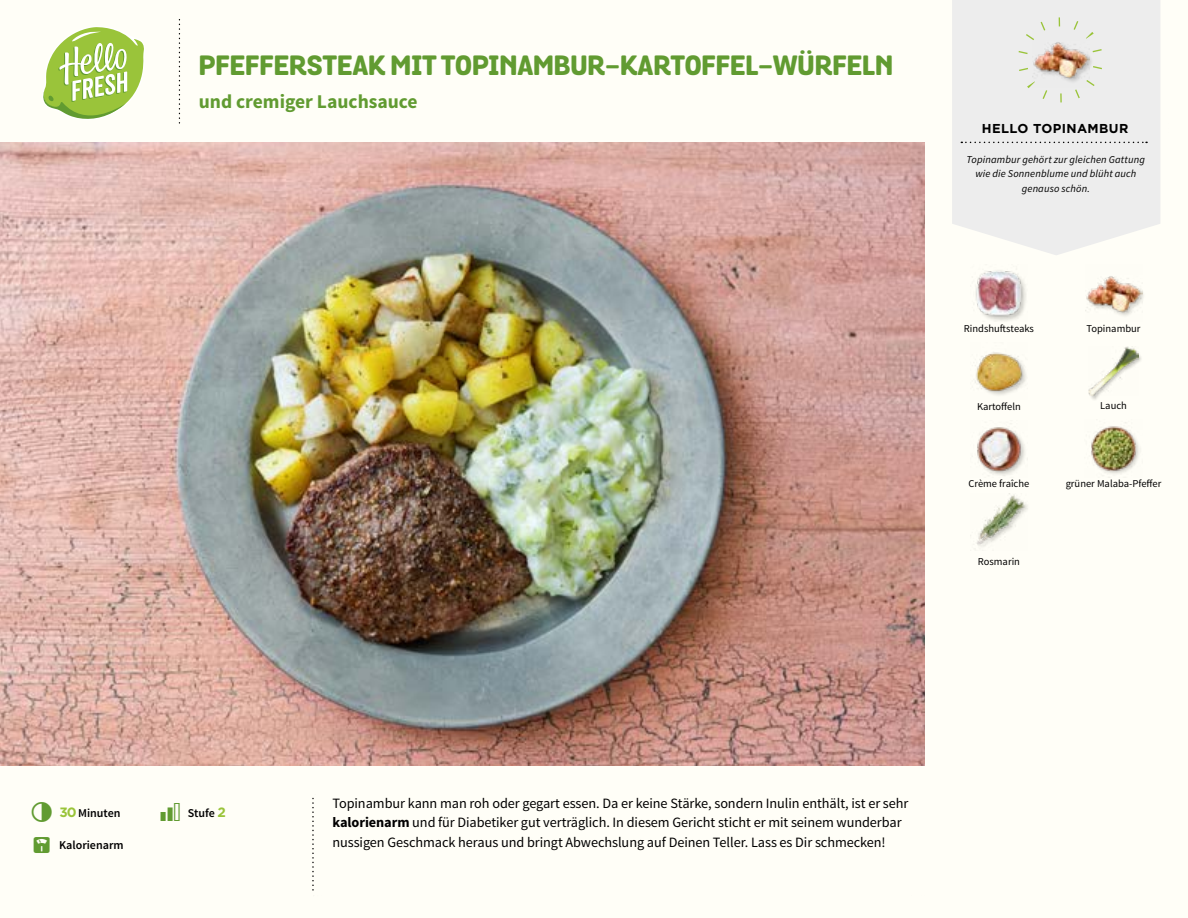
<style>
.page{position:relative;width:1188px;height:918px;background:#fffef7}
.page>*{position:absolute;margin:0;border:0;box-sizing:border-box;transform-origin:0 0}
.T09_EUROPE{font:800 27px "Grota Rounded";color:#619b31}
.T09_EUROPE-2{font:700 19.5px "Source Sans Pro";color:#619b31}
._05_Story_DE{font:14.25px/19.5px "Source Sans Pro";letter-spacing:-.005em;color:#000}
._01_Highlight{font:700 12.9px "Gotham";letter-spacing:.03em;color:#000}
._04_Intro{font:600 12px "Source Sans Pro";color:#000}
._18_FRONT_ingredient{font:10.5px "Source Sans Pro";color:#000}
._02_Hello{font:italic 10.5px/14.7px "Source Sans Pro";letter-spacing:.01em;color:#000;text-align:center}
.s1{font-family:"Gotham";font-weight:700;font-size:13.5px;color:#9ac43a}
.s2{font-weight:700}
</style>
<div class="page">
<svg style="left:952px;top:143px;width:208px;height:112px;background:#efefee"></svg>
<svg style="left:43px;top:27px;width:101px;height:92px"></svg>
<svg style="left:179px;top:0;width:981px;height:143px"></svg>
<img style="left:977px;top:493px;width:51px;height:54px">
<img style="left:1091px;top:422px;width:48px;height:52px">
<img style="left:977px;top:427px;width:48px;height:49px">
<div style="left:1089px;top:347px;width:54px;height:54px;background:#000;opacity:.2"></div>
<img style="left:1089px;top:346px;width:49px;height:50px">
<img style="left:1085px;top:276px;width:57px;height:40px">
<img style="left:975px;top:270px;width:51px;height:51px">
<img style="left:975px;top:352px;width:51px;height:43px">
<div style="left:1034px;top:42px;width:60px;height:42px;background:#000;opacity:.2"></div>
<img style="left:1032px;top:30px;width:57px;height:57px">
<img style="left:0;top:142px;width:925px;height:623px">
<p class="T09_EUROPE" style="left:199px;top:44px;width:696px">PFEFFERSTEAK MIT TOPINAMBUR-KARTOFFEL-WÜRFELN</p>
<p class="T09_EUROPE-2" style="left:199px;top:89px;width:220px">und cremiger Lauchsauce</p>
<p class="_01_Highlight" style="left:982px;top:120px;width:148px">HELLO TOPINAMBUR</p>
<p class="_02_Hello" style="left:967px;top:152px;width:180px">Topinambur gehört zur gleichen Gattung wie die Sonnenblume und blüht auch genauso schön.</p>
<p class="_18_FRONT_ingredient" style="left:964px;top:322px;width:72px">Rindshuftsteaks</p>
<p class="_18_FRONT_ingredient" style="left:1087px;top:322px;width:56px">Topinambur</p>
<p class="_18_FRONT_ingredient" style="left:977px;top:400px;width:45px">Kartoffeln</p>
<p class="_18_FRONT_ingredient" style="left:1100px;top:399px;width:28px">Lauch</p>
<p class="_18_FRONT_ingredient" style="left:969px;top:477px;width:62px">Crème fraîche</p>
<p class="_18_FRONT_ingredient" style="left:1066px;top:477px;width:97px">grüner Malaba-Pfeffer</p>
<p class="_18_FRONT_ingredient" style="left:978px;top:555px;width:44px">Rosmarin</p>
<p class="_04_Intro" style="left:60px;top:806px;width:62px"><span class="s1">30</span>Minuten</p>
<p class="_05_Story_DE" style="left:332px;top:793px;width:578px">Topinambur kann man roh oder gegart essen. Da er keine Stärke, sondern Inulin enthält, ist er sehr <span class="s2">kalorienarm</span> und für Diabetiker gut verträglich. In diesem Gericht sticht er mit seinem wunderbar nussigen Geschmack heraus und bringt Abwechslung auf Deinen Teller. Lass es Dir schmecken!</p>
<p class="_04_Intro" style="left:188px;top:806px;width:40px">Stufe <span class="s1">2</span></p>
<p class="_04_Intro" style="left:59px;top:838px;width:66px">Kalorienarm</p>
</div>
